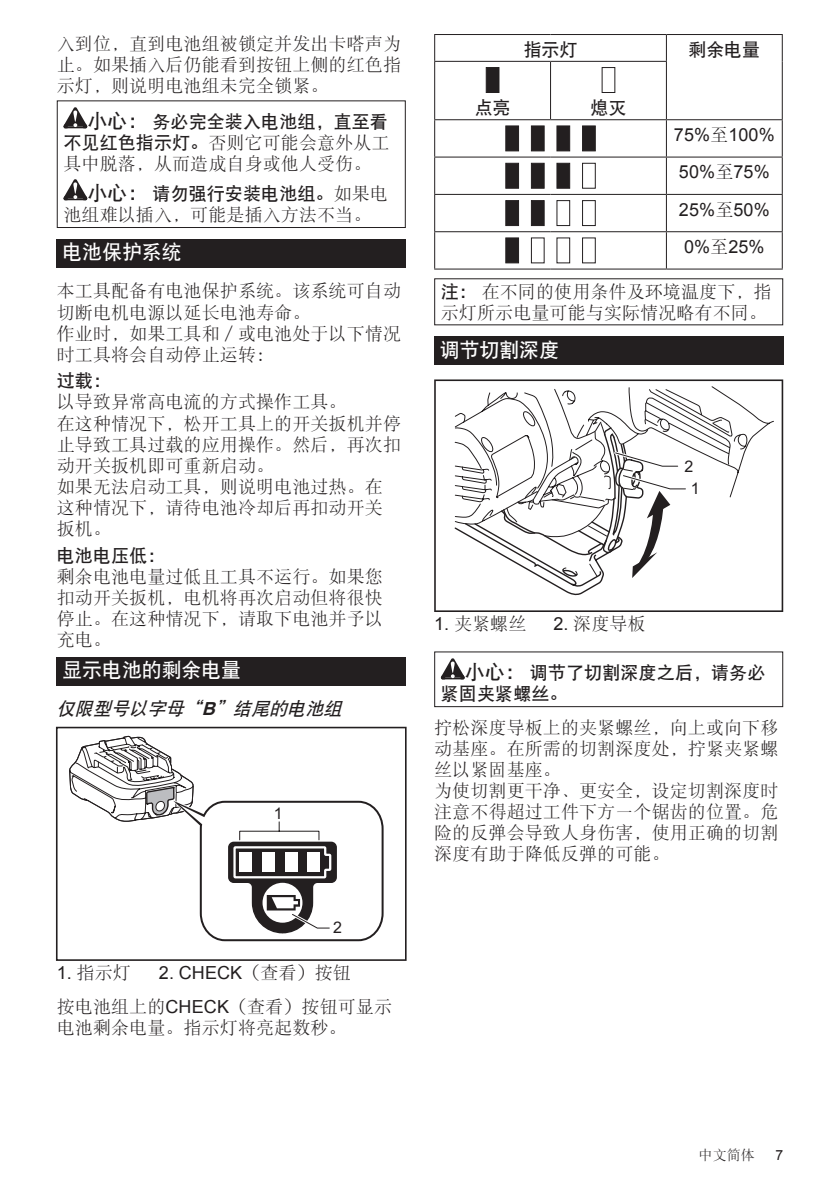
<style>
.page{position:relative;width:840px;height:1191px;background:#fff}
.page>*{position:absolute;margin:0;border:0;box-sizing:border-box;transform-origin:0 0}
.t1{font:20px "DFP Hei W7 GB EUC H";letter-spacing:-.01em;color:#fff}
.t2{font:18px/21px "DFP Song W3 GB EUC H";letter-spacing:.005em;color:#231f20}
.t3{font:18px/21px "DFP Hei W7 GB EUC H";letter-spacing:.005em;color:#231f20}
.t4{font:18px/37.4px "Arial";letter-spacing:.005em;color:#231f20}
.t5{font:italic 18px "DFP Hei W7 GB EUC H";color:#231f20}
.t6{font:16px "Arial";color:#231f20}
.t7{font:14px "DFP Song W3 GB EUC H";color:#231f20}
.t8{font:14px "Arial";color:#231f20}
.s1{font-size:20px}
.s2{font-family:"DFP Hei W7 GB EUC H"}
.s3{font-family:"DFP Song W3 GB EUC H"}
.s4{font-family:"Arial";font-weight:700}
.s5{font-family:"Arial"}
</style>
<div class="page">
<svg style="left:63px;top:107px;width:24px;height:21px"></svg>
<svg style="left:63px;top:179px;width:24px;height:21px"></svg>
<div style="left:57px;top:100px;width:348px;height:128px;border:1px solid #231f20"></div>
<div style="left:57px;top:239px;width:348px;height:29px;background:#231f20"></div>
<div style="left:57px;top:657px;width:348px;height:29px;background:#231f20"></div>
<svg style="left:69px;top:735px;width:315px;height:207px"></svg>
<div style="left:57px;top:937px;width:68px;height:23px;background:#fff"></div>
<div style="left:56px;top:726px;width:350px;height:235px;border:2px solid #231f20"></div>
<hr style="left:434px;top:34px;width:116px;height:1px;background:#231f20">
<svg style="left:434px;top:35px;width:1px;height:26px"></svg>
<hr style="left:550px;top:34px;width:116px;height:1px;background:#231f20">
<hr style="left:666px;top:34px;width:116px;height:1px;background:#231f20">
<svg style="left:665px;top:35px;width:1px;height:26px"></svg>
<svg style="left:781px;top:35px;width:1px;height:26px"></svg>
<hr style="left:434px;top:61px;width:116px;height:1px;background:#231f20">
<hr style="left:434px;top:62px;width:1px;height:57px;background:#231f20">
<hr style="left:550px;top:61px;width:116px;height:1px;background:#231f20">
<hr style="left:549px;top:62px;width:1px;height:57px;background:#231f20">
<hr style="left:665px;top:62px;width:1px;height:57px;background:#231f20">
<hr style="left:781px;top:61px;width:1px;height:58px;background:#231f20">
<hr style="left:434px;top:119px;width:116px;height:1px;background:#231f20">
<hr style="left:434px;top:120px;width:1px;height:37px;background:#231f20">
<hr style="left:550px;top:119px;width:116px;height:1px;background:#231f20">
<hr style="left:666px;top:119px;width:116px;height:1px;background:#231f20">
<hr style="left:665px;top:120px;width:1px;height:37px;background:#231f20">
<hr style="left:781px;top:120px;width:1px;height:37px;background:#231f20">
<hr style="left:434px;top:157px;width:116px;height:1px;background:#231f20">
<hr style="left:434px;top:158px;width:1px;height:36px;background:#231f20">
<hr style="left:550px;top:157px;width:116px;height:1px;background:#231f20">
<hr style="left:666px;top:157px;width:116px;height:1px;background:#231f20">
<hr style="left:665px;top:158px;width:1px;height:36px;background:#231f20">
<hr style="left:781px;top:158px;width:1px;height:36px;background:#231f20">
<hr style="left:434px;top:194px;width:116px;height:1px;background:#231f20">
<hr style="left:434px;top:195px;width:1px;height:36px;background:#231f20">
<hr style="left:550px;top:194px;width:116px;height:1px;background:#231f20">
<hr style="left:666px;top:194px;width:116px;height:1px;background:#231f20">
<hr style="left:665px;top:195px;width:1px;height:36px;background:#231f20">
<hr style="left:781px;top:195px;width:1px;height:36px;background:#231f20">
<hr style="left:434px;top:231px;width:116px;height:1px;background:#231f20">
<hr style="left:434px;top:232px;width:1px;height:36px;background:#231f20">
<hr style="left:550px;top:231px;width:116px;height:1px;background:#231f20">
<hr style="left:666px;top:231px;width:116px;height:1px;background:#231f20">
<hr style="left:665px;top:232px;width:1px;height:36px;background:#231f20">
<hr style="left:781px;top:232px;width:1px;height:36px;background:#231f20">
<hr style="left:434px;top:268px;width:116px;height:1px;background:#231f20">
<hr style="left:550px;top:268px;width:116px;height:1px;background:#231f20">
<hr style="left:666px;top:268px;width:116px;height:1px;background:#231f20">
<svg style="left:485px;top:67px;width:14px;height:26px"></svg>
<svg style="left:601px;top:67px;width:14px;height:26px"></svg>
<svg style="left:505px;top:125px;width:14px;height:26px"></svg>
<svg style="left:530px;top:125px;width:15px;height:26px"></svg>
<svg style="left:556px;top:125px;width:14px;height:26px"></svg>
<svg style="left:582px;top:125px;width:13px;height:26px"></svg>
<svg style="left:505px;top:163px;width:14px;height:26px"></svg>
<svg style="left:530px;top:163px;width:15px;height:26px"></svg>
<svg style="left:556px;top:163px;width:39px;height:26px"></svg>
<svg style="left:505px;top:200px;width:14px;height:26px"></svg>
<svg style="left:530px;top:200px;width:65px;height:26px"></svg>
<svg style="left:505px;top:237px;width:90px;height:26px"></svg>
<div style="left:434px;top:337px;width:348px;height:28px;background:#231f20"></div>
<svg style="left:434px;top:379px;width:348px;height:233px"></svg>
<svg style="left:453px;top:385px;width:320px;height:211px"></svg>
<svg style="left:440px;top:658px;width:24px;height:21px"></svg>
<div style="left:434px;top:651px;width:348px;height:56px;border:1px solid #231f20"></div>
<p class="t2" style="left:57px;top:33px;width:345px;text-align:justify">入到位，直到电池组被锁定并发出卡嗒声为止。如果插入后仍能看到按钮上侧的红色指示灯，则说明电池组未完全锁紧。</p>
<p class="t3" style="left:87px;top:111px;width:302px"><span class="s1">小心：</span>务必完全装入电池组，直至看</p>
<p class="t2" style="left:63px;top:132px;width:327px"><span class="s2">不见红色指示灯。</span>否则它可能会意外从工具中脱落，从而造成自身或他人受伤。</p>
<p class="t3" style="left:87px;top:183px;width:302px"><span class="s1">小心：</span>请勿强行安装电池组。<span class="s3">如果电</span></p>
<p class="t2" style="left:63px;top:204px;width:309px">池组难以插入，可能是插入方法不当。</p>
<p class="t1" style="left:62px;top:242px;width:121px">电池保护系统</p>
<p class="t2" style="left:57px;top:280px;width:345px">本工具配备有电池保护系统。该系统可自动切断电机电源以延长电池寿命。<br>作业时，如果工具和／或电池处于以下情况时工具将会自动停止运转：</p>
<p class="t3" style="left:57px;top:370px;width:56px">过载：</p>
<p class="t2" style="left:57px;top:391px;width:345px">以导致异常高电流的方式操作工具。<br>在这种情况下，松开工具上的开关扳机并停止导致工具过载的应用操作。然后，再次扣动开关扳机即可重新启动。<br>如果无法启动工具，则说明电池过热。在这种情况下，请待电池冷却后再扣动开关扳机。</p>
<p class="t3" style="left:57px;top:544px;width:110px">电池电压低：</p>
<p class="t2" style="left:57px;top:566px;width:327px;text-align:justify">剩余电池电量过低且工具不运行。如果您扣动开关扳机，电机将再次启动但将很快停止。在这种情况下，请取下电池并予以充电。</p>
<p class="t1" style="left:62px;top:660px;width:180px">显示电池的剩余电量</p>
<p class="t5" style="left:57px;top:700px;width:291px">仅限型号以字母“<span class="s4">B</span>”结尾的电池组</p>
<p class="t6" style="left:274px;top:802px;width:10px">1</p>
<p class="t6" style="left:333px;top:916px;width:10px">2</p>
<p class="t2" style="left:57px;top:962px;width:76px"><span class="s5">1.</span> 指示灯</p>
<p class="t4" style="left:159px;top:954px;width:193px">2. CHECK<span class="s3">（查看）按钮</span></p>
<p class="t2" style="left:57px;top:995px;width:336px">按电池组上的<span class="s5">CHECK</span>（查看）按钮可显示电池剩余电量。指示灯将亮起数秒。</p>
<p class="t3" style="left:523px;top:39px;width:55px">指示灯</p>
<p class="t3" style="left:688px;top:39px;width:73px">剩余电量</p>
<p class="t3" style="left:474px;top:97px;width:37px">点亮</p>
<p class="t3" style="left:590px;top:97px;width:37px">熄灭</p>
<p class="t4" style="left:673px;top:116px;width:102px">75%<span class="s3">至</span>100%<br>50%<span class="s3">至</span>75%<br>25%<span class="s3">至</span>50%<br>0%<span class="s3">至</span>25%</p>
<p class="t2" style="left:440px;top:281px;width:332px"><span class="s2">注：</span>在不同的使用条件及环境温度下，指示灯所示电量可能与实际情况略有不同。</p>
<p class="t1" style="left:439px;top:339px;width:121px">调节切割深度</p>
<p class="t6" style="left:684px;top:456px;width:10px">2</p>
<p class="t6" style="left:690px;top:478px;width:10px">1</p>
<p class="t2" style="left:434px;top:613px;width:94px"><span class="s5">1.</span> 夹紧螺丝</p>
<p class="t2" style="left:553px;top:613px;width:94px"><span class="s5">2.</span> 深度导板</p>
<p class="t3" style="left:440px;top:662px;width:326px;text-indent:24px"><span class="s1">小心：</span>调节了切割深度之后，请务必紧固夹紧螺丝。</p>
<p class="t2" style="left:434px;top:717px;width:345px">拧松深度导板上的夹紧螺丝，向上或向下移动基座。在所需的切割深度处，拧紧夹紧螺丝以紧固基座。<br>为使切割更干净、更安全，设定切割深度时注意不得超过工件下方一个锯齿的位置。危险的反弹会导致人身伤害，使用正确的切割深度有助于降低反弹的可能。</p>
<p class="t7" style="left:698px;top:1148px;width:58px">中文简体</p>
<p class="t8" style="left:775px;top:1146px;width:9px">7</p>
</div>
